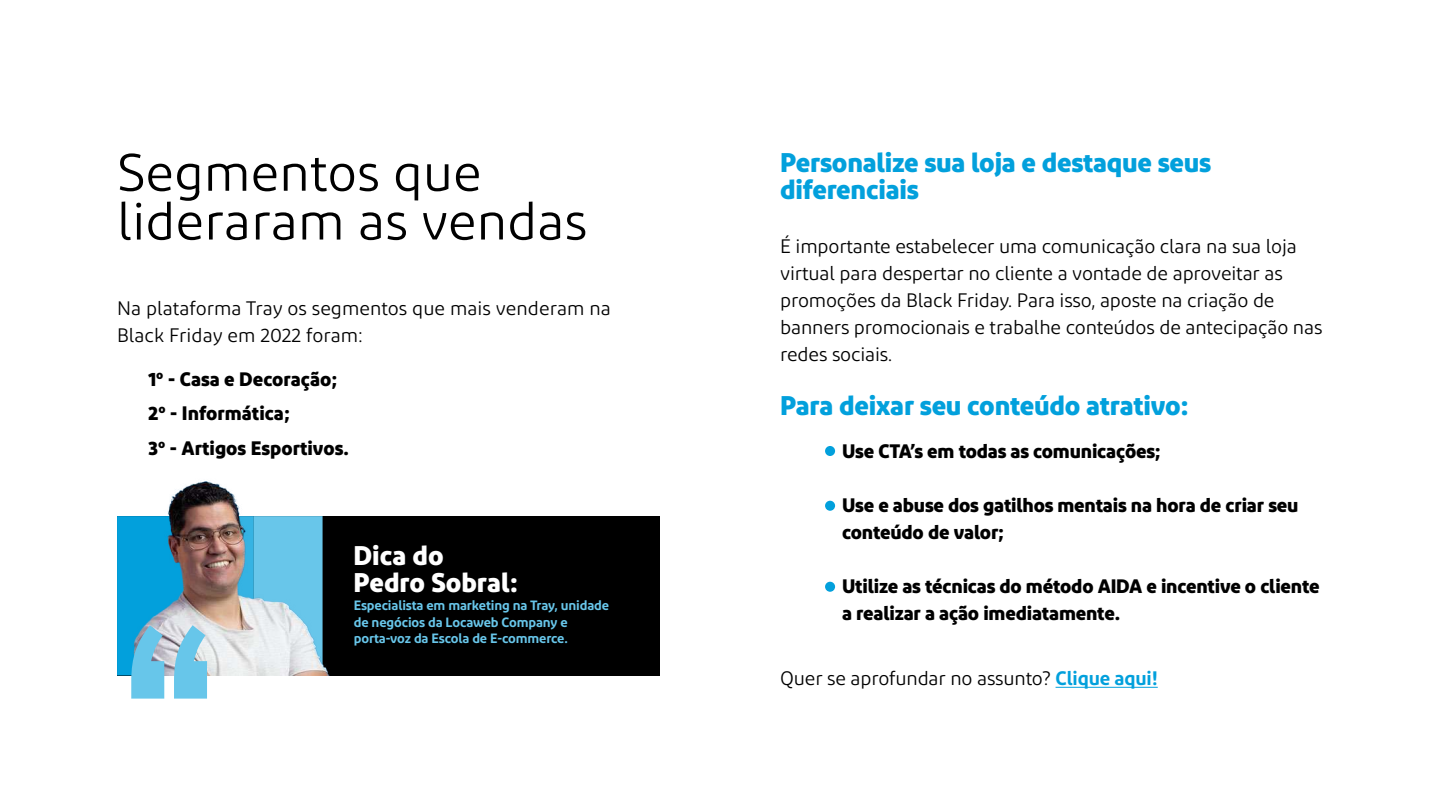
<style>
.page{position:relative;width:1440px;height:810px;background:#fff}
.page>*{position:absolute;margin:0;border:0;box-sizing:border-box;transform-origin:0 0}
.t1{font:52.5px/48.8px "Diodrum";color:#000}
.t2{font:700 27px/27px "Diodrum";letter-spacing:-.01em;color:#02a0dc}
.t3{font:700 27px/27px "Diodrum";color:#fff}
.t4{font:19.5px/27px "Diodrum";letter-spacing:-.01em;color:#000}
.t5{font:700 19.5px/34.5px "Diodrum";letter-spacing:-.01em;color:#000}
.t6{font:600 13.5px/16.5px "Diodrum";letter-spacing:-.01em;color:#68c6ea}
.s1{font-weight:600;color:#02a0dc}
</style>
<div class="page">
<hr style="left:1056px;top:687px;width:102px;height:1px;background:#02a0dc">
<div style="left:117px;top:516px;width:543px;height:159px;background:#000"></div>
<div style="left:117px;top:516px;width:69px;height:159px;background:#02a0dc"></div>
<div style="left:825px;top:446px;width:10px;height:10px;background:#02a0dc;border-radius:50%"></div>
<div style="left:825px;top:501px;width:10px;height:10px;background:#02a0dc;border-radius:50%"></div>
<div style="left:825px;top:582px;width:10px;height:10px;background:#02a0dc;border-radius:50%"></div>
<img style="left:132px;top:481px;width:197px;height:194px">
<svg style="left:131px;top:625px;width:33px;height:74px;background:#6cbfe0"></svg>
<svg style="left:174px;top:625px;width:33px;height:74px;background:#85cbe7"></svg>
<h1 class="t1" style="left:117px;top:147px;width:472px">Segmentos que lideraram as vendas</h1>
<p class="t4" style="left:117px;top:295px;width:495px">Na plataforma Tray os segmentos que mais venderam na<br>Black Friday em 2022 foram:</p>
<p class="t5" style="left:148px;top:361px;width:202px">1º - Casa e Decoração;<br>2º - Informática;<br>3º - Artigos Esportivos.</p>
<h2 class="t3" style="left:353px;top:542px;width:166px">Dica do<br>Pedro Sobral:</h2>
<p class="t6" style="left:354px;top:597px;width:257px">Especialista em marketing na Tray, unidade de negócios da Locaweb Company e porta-voz da Escola de E-commerce.</p>
<h2 class="t2" style="left:780px;top:148px;width:432px">Personalize sua loja e destaque seus diferenciais</h2>
<p class="t4" style="left:780px;top:233px;width:544px">É importante estabelecer uma comunicação clara na sua loja virtual para despertar no cliente a vontade de aproveitar as promoções da Black Friday. Para isso, aposte na criação de banners promocionais e trabalhe conteúdos de antecipação nas redes sociais.</p>
<h2 class="t2" style="left:780px;top:391px;width:410px">Para deixar seu conteúdo atrativo:</h2>
<p class="t5" style="left:842px;top:434px;width:320px">Use CTA’s em todas as comunicações;</p>
<p class="t5" style="left:842px;top:491px;width:458px;line-height:27px">Use e abuse dos gatilhos mentais na hora de criar seu conteúdo de valor;</p>
<p class="t5" style="left:842px;top:572px;width:479px;line-height:27px">Utilize as técnicas do método AIDA e incentive o cliente a realizar a ação imediatamente.</p>
<p class="t4" style="left:780px;top:665px;width:379px">Quer se aprofundar no assunto? <span class="s1">Clique aqui!</span></p>
</div>
